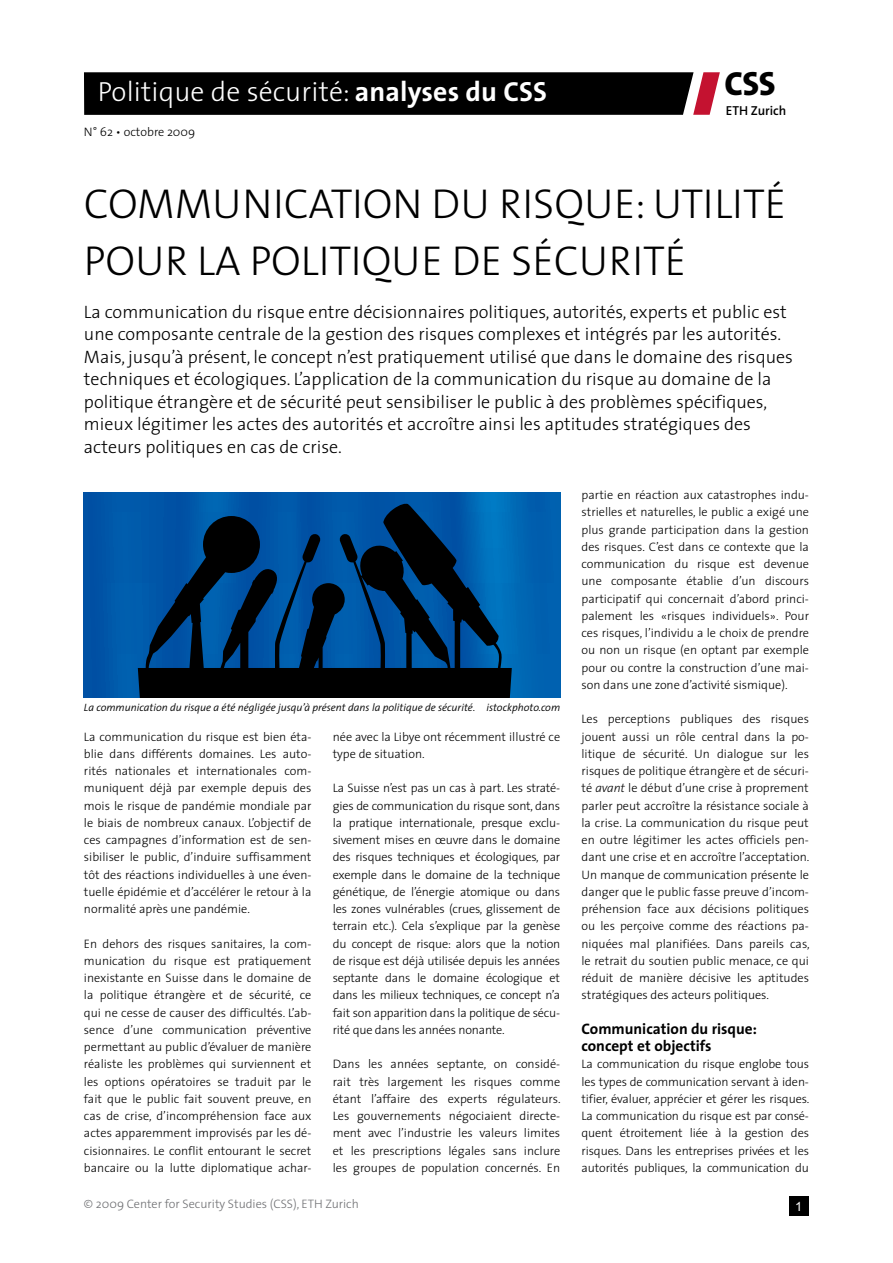
<style>
.page{position:relative;width:893px;height:1263px;background:#fff}
.page>*{position:absolute;margin:0;border:0;box-sizing:border-box;transform-origin:0 0}
._1_Haupttitel{font:300 42px/57px "The Sans";color:#000}
.t1{font:800 33.75px "The Sans";color:#000}
.t2{font:300 27.75px "The Sans";letter-spacing:.005em;color:#fff}
._2_lead{font:300 18px/22.5px "The Sans";color:#000}
._5_Untertitel{font:700 15.3px/17.2px "The Sans";color:#000}
.t3{font:600 13.05px "The Sans";color:#000}
.t4{font:12.75px "Arial";color:#fff}
._4_Text{font:300 12.3px/17.2px "The Sans";color:#000;text-align:justify}
.t5{font:300 12.3px "The Sans";color:#6d6e71}
._3_Bildlegende{font:italic 300 10.65px "The Sans";color:#000}
.s1{font-weight:700}
.s2{font-style:italic}
</style>
<div class="page">
<svg style="left:84px;top:72px;width:636px;height:43px;background:#0c0809"></svg>
<div style="left:789px;top:1196px;width:20px;height:20px;background:#000"></div>
<svg style="left:84px;top:492px;width:476px;height:11px;background:#005aaa"></svg>
<svg style="left:84px;top:503px;width:476px;height:194px;background:#003d73"></svg>
<p class="t2" style="left:98px;top:69px;width:451px">Politique de sécurité: <span class="s1">analyses du CSS</span></p>
<p class="_4_Text" style="left:84px;top:123px;width:113px">N° 62 • octobre 2009</p>
<p class="t1" style="left:724px;top:55px;width:53px">CSS</p>
<p class="t3" style="left:726px;top:99px;width:62px">ETH Zurich</p>
<p class="_1_Haupttitel" style="left:84px;top:174px;width:704px">COMMUNICATION DU RISQUE: UTILITÉ<br>POUR LA POLITIQUE DE SÉCURITÉ</p>
<p class="_2_lead" style="left:84px;top:300px;width:710px">La communication du risque entre décisionnaires politiques, autorités, experts et public est une composante centrale de la gestion des risques complexes et intégrés par les autorités.<br>Mais, jusqu’à présent, le concept n’est pratiquement utilisé que dans le domaine des risques techniques et écologiques. L’application de la communication du risque au domaine de la politique étrangère et de sécurité peut sensibiliser le public à des problèmes spécifiques, mieux légitimer les actes des autorités et accroître ainsi les aptitudes stratégiques des acteurs politiques en cas de crise.</p>
<p class="_3_Bildlegende" style="left:84px;top:699px;width:478px">La communication du risque a été négligée jusqu’à présent dans la politique de sécurité. istockphoto.com</p>
<p class="_4_Text" style="left:84px;top:727px;width:229px">La communication du risque est bien éta&shy;blie dans différents domaines. Les auto&shy;rités nationales et internationales com&shy;muniquent déjà par exemple depuis des mois le risque de pandémie mondiale par le biais de nombreux canaux. L’objectif de ces campagnes d’information est de sen&shy;sibiliser le public, d’induire suffisamment tôt des réactions individuelles à une éven&shy;tuelle épidémie et d’accélérer le retour à la normalité après une pandémie.</p>
<p class="_4_Text" style="left:84px;top:934px;width:229px">En dehors des risques sanitaires, la com&shy;munication du risque est pratiquement inexistante en Suisse dans le domaine de la politique étrangère et de sécurité, ce qui ne cesse de causer des difficultés. L’ab&shy;sence d’une communication préventive permettant au public d’évaluer de manière réaliste les problèmes qui surviennent et les options opératoires se traduit par le fait que le public fait souvent preuve, en cas de crise, d’incompréhension face aux actes apparemment improvisés par les dé&shy;cisionnaires. Le conflit entourant le secret bancaire ou la lutte diplomatique achar-</p>
<p class="_4_Text" style="left:333px;top:727px;width:229px">née avec la Libye ont récemment illustré ce type de situation.</p>
<p class="_4_Text" style="left:333px;top:779px;width:229px">La Suisse n’est pas un cas à part. Les straté&shy;gies de communication du risque sont, dans la pratique internationale, presque exclu&shy;sivement mises en œuvre dans le domaine des risques techniques et écologiques, par exemple dans le domaine de la technique génétique, de l’énergie atomique ou dans les zones vulnérables (crues, glissement de terrain etc.). Cela s’explique par la genèse du concept de risque: alors que la notion de risque est déjà utilisée depuis les années septante dans le domaine écologique et dans les milieux techniques, ce concept n’a fait son apparition dans la politique de sécu&shy;rité que dans les années nonante.</p>
<p class="_4_Text" style="left:333px;top:1055px;width:229px">Dans les années septante, on considé&shy;rait très largement les risques comme étant l’affaire des experts régulateurs.<br>Les gouvernements négociaient directe&shy;ment avec l’industrie les valeurs limites et les prescriptions légales sans inclure les groupes de population concernés. En</p>
<p class="_4_Text" style="left:581px;top:486px;width:229px">partie en réaction aux catastrophes indu&shy;strielles et naturelles, le public a exigé une plus grande participation dans la gestion des risques. C’est dans ce contexte que la communication du risque est devenue une composante établie d’un discours participatif qui concernait d’abord princi&shy;palement les «risques individuels». Pour ces risques, l’individu a le choix de prendre ou non un risque (en optant par exemple pour ou contre la construction d’une mai&shy;son dans une zone d’activité sismique).</p>
<p class="_4_Text" style="left:581px;top:710px;width:230px">Les perceptions publiques des risques jouent aussi un rôle central dans la po&shy;litique de sécurité. Un dialogue sur les risques de politique étrangère et de sécuri&shy;té <span class="s2">avant</span> le début d’une crise à proprement parler peut accroître la résistance sociale à la crise. La communication du risque peut en outre légitimer les actes officiels pen&shy;dant une crise et en accroître l’acceptation.<br>Un manque de communication présente le danger que le public fasse preuve d’incom&shy;préhension face aux décisions politiques ou les perçoive comme des réactions pa&shy;niquées mal planifiées. Dans pareils cas, le retrait du soutien public menace, ce qui réduit de manière décisive les aptitudes stratégiques des acteurs politiques.</p>
<p class="_5_Untertitel" style="left:581px;top:1020px;width:177px">Communication du risque: concept et objectifs</p>
<p class="_4_Text" style="left:581px;top:1055px;width:229px">La communication du risque englobe tous les types de communication servant à iden&shy;tifier, évaluer, apprécier et gérer les risques.<br>La communication du risque est par consé&shy;quent étroitement liée à la gestion des risques. Dans les entreprises privées et les autorités publiques, la communication du</p>
<p class="t5" style="left:84px;top:1194px;width:276px">© 2009 Center for Security Studies (CSS), ETH Zurich</p>
<p class="t4" style="left:795px;top:1198px;width:9px">1</p>
</div>
